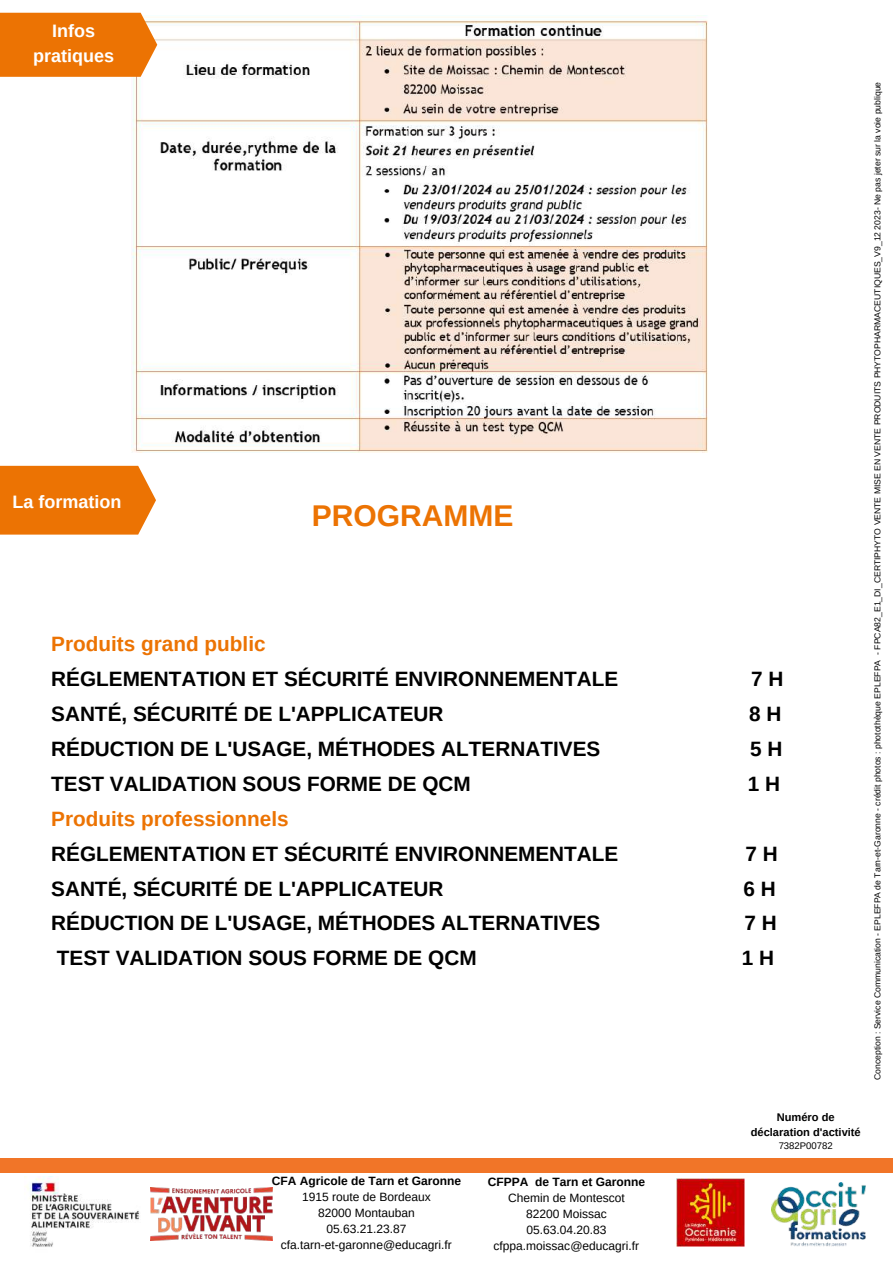
<style>
.page{position:relative;width:893px;height:1264px;background:#fff}
.page>*{position:absolute;margin:0;border:0;box-sizing:border-box;transform-origin:0 0}
.t1{font:700 30px "Arimo";color:#ec7303}
.t2{font:700 20.7px "Arimo";color:#000}
.t3{font:700 20.7px "Arimo";color:#ec7303}
.t4{font:700 18px/24.8px "Arimo";color:#fff;text-align:center}
.t5{font:12px/16px "Arimo";color:#000;text-align:center}
.t6{font:700 12px "Arimo";color:#000}
.t7{font:700 11.1px/15.1px "Arimo";color:#000;text-align:center}
.t8{font:9.6px "Arimo";color:#000}
.t9{font:8.55px "Arimo";color:#000}
</style>
<div class="page">
<div style="left:0;top:1158px;width:892px;height:13px;background:#f17528"></div>
<img style="left:131px;top:17px;width:577px;height:435px">
<div style="left:0;top:13px;width:157px;height:64px;background:#ec7303"></div>
<div style="left:0;top:466px;width:156px;height:68px;background:#ec7303"></div>
<img style="left:676px;top:1178px;width:68px;height:68px">
<img style="left:25px;top:1176px;width:115px;height:71px">
<img style="left:771px;top:1182px;width:94px;height:64px">
<img style="left:151px;top:1187px;width:121px;height:53px">
<p class="t4" style="left:33px;top:19px;width:82px">Infos pratiques</p>
<p class="t4" style="left:13px;top:490px;width:110px">La formation</p>
<h1 class="t1" style="left:312px;top:499px;width:203px">PROGRAMME</h1>
<p class="t3" style="left:51px;top:632px;width:216px">Produits grand public</p>
<p class="t2" style="left:51px;top:667px;width:568px">RÉGLEMENTATION ET SÉCURITÉ ENVIRONNEMENTALE</p>
<p class="t2" style="left:751px;top:667px;width:34px">7 H</p>
<p class="t2" style="left:51px;top:702px;width:394px">SANTÉ, SÉCURITÉ DE L'APPLICATEUR</p>
<p class="t2" style="left:749px;top:702px;width:34px">8 H</p>
<p class="t2" style="left:51px;top:737px;width:550px">RÉDUCTION DE L'USAGE, MÉTHODES ALTERNATIVES</p>
<p class="t2" style="left:750px;top:737px;width:34px">5 H</p>
<p class="t2" style="left:51px;top:772px;width:421px">TEST VALIDATION SOUS FORME DE QCM</p>
<p class="t2" style="left:747px;top:772px;width:34px">1 H</p>
<p class="t3" style="left:51px;top:807px;width:239px">Produits professionnels</p>
<p class="t2" style="left:51px;top:841px;width:568px">RÉGLEMENTATION ET SÉCURITÉ ENVIRONNEMENTALE</p>
<p class="t2" style="left:745px;top:841px;width:34px">7 H</p>
<p class="t2" style="left:51px;top:876px;width:394px">SANTÉ, SÉCURITÉ DE L'APPLICATEUR</p>
<p class="t2" style="left:743px;top:876px;width:34px">6 H</p>
<p class="t2" style="left:51px;top:911px;width:550px">RÉDUCTION DE L'USAGE, MÉTHODES ALTERNATIVES</p>
<p class="t2" style="left:744px;top:911px;width:34px">7 H</p>
<p class="t2" style="left:57px;top:946px;width:421px">TEST VALIDATION SOUS FORME DE QCM</p>
<p class="t2" style="left:741px;top:946px;width:34px">1 H</p>
<p class="t6" style="left:272px;top:1173px;width:191px">CFA Agricole de Tarn et Garonne</p>
<p class="t5" style="left:281px;top:1188px;width:172px">1915 route de Bordeaux<br>82000 Montauban<br>05.63.21.23.87 cfa.tarn-et-garonne@educagri.fr</p>
<p class="t6" style="left:487px;top:1175px;width:159px">CFPPA de Tarn et Garonne</p>
<p class="t5" style="left:493px;top:1190px;width:147px">Chemin de Montescot<br>82200 Moissac<br>05.63.04.20.83 cfppa.moissac@educagri.fr</p>
<p class="t7" style="left:750px;top:1109px;width:112px">Numéro de déclaration d'activité</p>
<p class="t8" style="left:778px;top:1140px;width:56px">7382P00782</p>
<p class="t9" style="left:872px;top:1080px;width:999px;rotate:-90deg">Conception : Service Communication - EPLEFPA de Tarn-et-Garonne - crédit photos : photothèque EPLEFPA - FPCA82_E1_DI_CERTIPHYTO VENTE MISE EN VENTE PRODUITS PHYTOPHARMACEUTIQUES_V9_12 2023- Ne pas jeter sur la voie publique</p>
</div>
